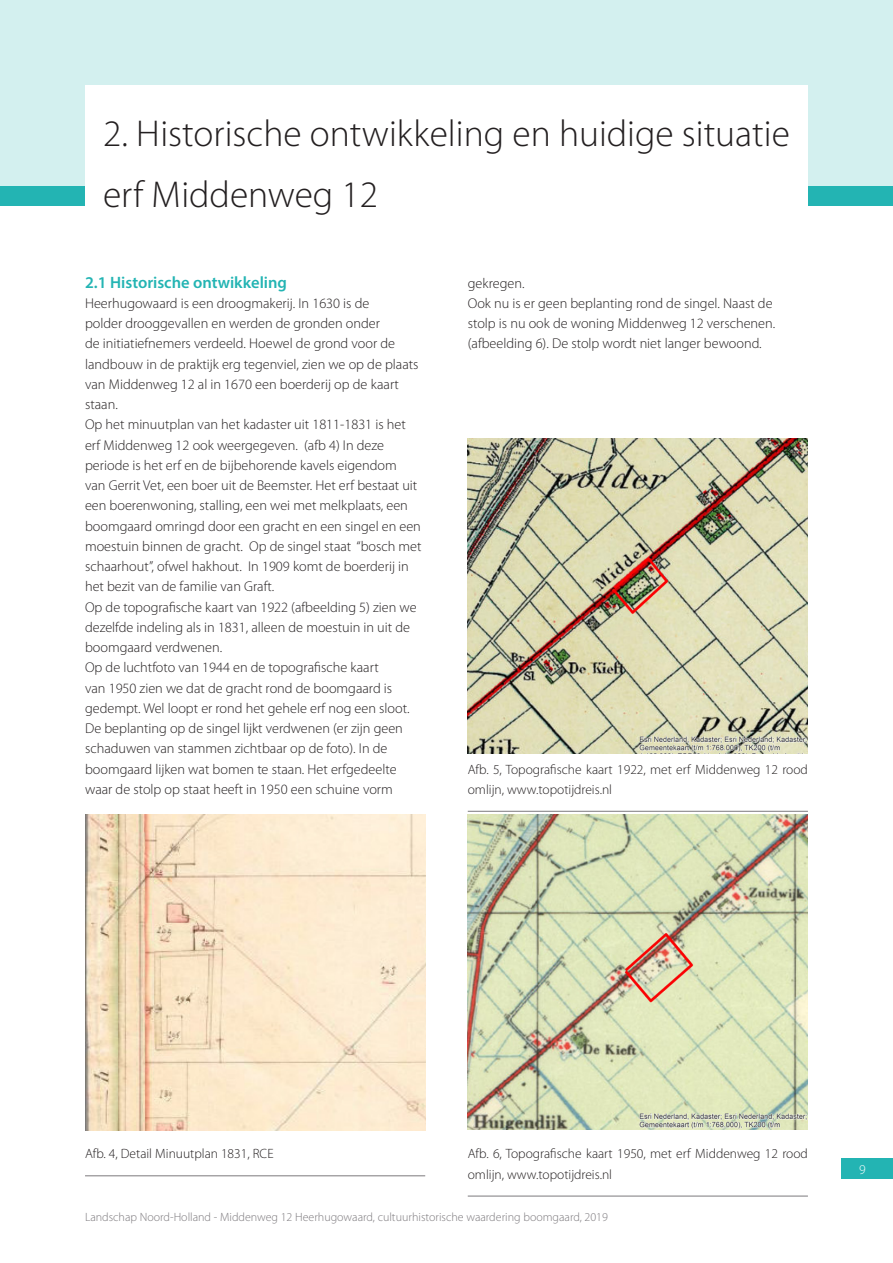
<style>
.page{position:relative;width:893px;height:1263px;background:#fff}
.page>*{position:absolute;margin:0;border:0;box-sizing:border-box;transform-origin:0 0}
.Hoofdstuktitel{font:300 37.5px/60.8px "Myriad Pro";color:#231f20}
.Kopje_-_blauw{font:600 16.5px "Myriad Pro";color:#23b4b3}
.Kopje_-_blauw-2{font:300 14.25px/20.2px "Myriad Pro";color:#231f20}
.Bijschrift_-_figuur{font:300 13.5px/20.2px "Myriad Pro";color:#231f20}
.t1{font:300 13.5px "Myriad Pro";color:#fff}
.t2{font:300 12px "Myriad Pro";color:#7c797d}
</style>
<div class="page">
<svg style="left:0;top:0;width:893px;height:185px;fill:#d3f0ef"></svg>
<div style="left:842px;top:1158px;width:51px;height:21px;background:#23b4b3"></div>
<img style="left:85px;top:814px;width:340px;height:316px">
<hr style="left:85px;top:1175px;width:340px;height:1px;background:#7c797d">
<img style="left:468px;top:438px;width:340px;height:315px">
<hr style="left:468px;top:811px;width:340px;height:1px;background:#7c797d">
<img style="left:468px;top:814px;width:340px;height:315px">
<hr style="left:468px;top:1196px;width:340px;height:1px;background:#7c797d">
<p class="Hoofdstuktitel" style="left:103px;top:104px;width:688px">2. Historische ontwikkeling en huidige situatie erf Middenweg 12</p>
<p class="Kopje_-_blauw" style="left:85px;top:272px;width:203px">2.1 Historische ontwikkeling</p>
<p class="Kopje_-_blauw-2" style="left:85px;top:293px;width:335px">Heerhugowaard is een droogmakerij. In 1630 is de<br>polder drooggevallen en werden de gronden onder<br>de initiatiefnemers verdeeld. Hoewel de grond voor de landbouw in de praktijk erg tegenviel, zien we op de plaats van Middenweg 12 al in 1670 een boerderij op de kaart staan.</p>
<p class="Kopje_-_blauw-2" style="left:85px;top:415px;width:338px">Op het minuutplan van het kadaster uit 1811-1831 is het erf Middenweg 12 ook weergegeven. (afb 4) In deze periode is het erf en de bijbehorende kavels eigendom<br>van Gerrit Vet, een boer uit de Beemster. Het erf bestaat uit een boerenwoning, stalling, een wei met melkplaats, een boomgaard omringd door een gracht en een singel en een moestuin binnen de gracht. Op de singel staat “bosch met schaarhout”, ofwel hakhout. In 1909 komt de boerderij in het bezit van de familie van Graft.</p>
<p class="Kopje_-_blauw-2" style="left:85px;top:597px;width:333px">Op de topografische kaart van 1922 (afbeelding 5) zien we dezelfde indeling als in 1831, alleen de moestuin in uit de boomgaard verdwenen.</p>
<p class="Kopje_-_blauw-2" style="left:85px;top:658px;width:326px">Op de luchtfoto van 1944 en de topografische kaart<br>van 1950 zien we dat de gracht rond de boomgaard is gedempt. Wel loopt er rond het gehele erf nog een sloot.<br>De beplanting op de singel lijkt verdwenen (er zijn geen schaduwen van stammen zichtbaar op de foto). In de boomgaard lijken wat bomen te staan. Het erfgedeelte waar de stolp op staat heeft in 1950 een schuine vorm</p>
<p class="Kopje_-_blauw-2" style="left:468px;top:273px;width:58px">gekregen.</p>
<p class="Kopje_-_blauw-2" style="left:468px;top:293px;width:309px">Ook nu is er geen beplanting rond de singel. Naast de stolp is nu ook de woning Middenweg 12 verschenen. (afbeelding 6). De stolp wordt niet langer bewoond.</p>
<p class="Bijschrift_-_figuur" style="left:468px;top:759px;width:342px">Afb. 5, Topografische kaart 1922, met erf Middenweg 12 rood omlijn, www.topotijdreis.nl</p>
<p class="Bijschrift_-_figuur" style="left:85px;top:1144px;width:190px">Afb. 4, Detail Minuutplan 1831, RCE</p>
<p class="Bijschrift_-_figuur" style="left:468px;top:1144px;width:342px">Afb. 6, Topografische kaart 1950, met erf Middenweg 12 rood omlijn, www.topotijdreis.nl</p>
<p class="t2" style="left:85px;top:1211px;width:524px">Landschap Noord-Holland - Middenweg 12 Heerhugowaard, cultuurhistorische waardering boomgaard, 2019</p>
<p class="t1" style="left:859px;top:1162px;width:8px">9</p>
</div>
